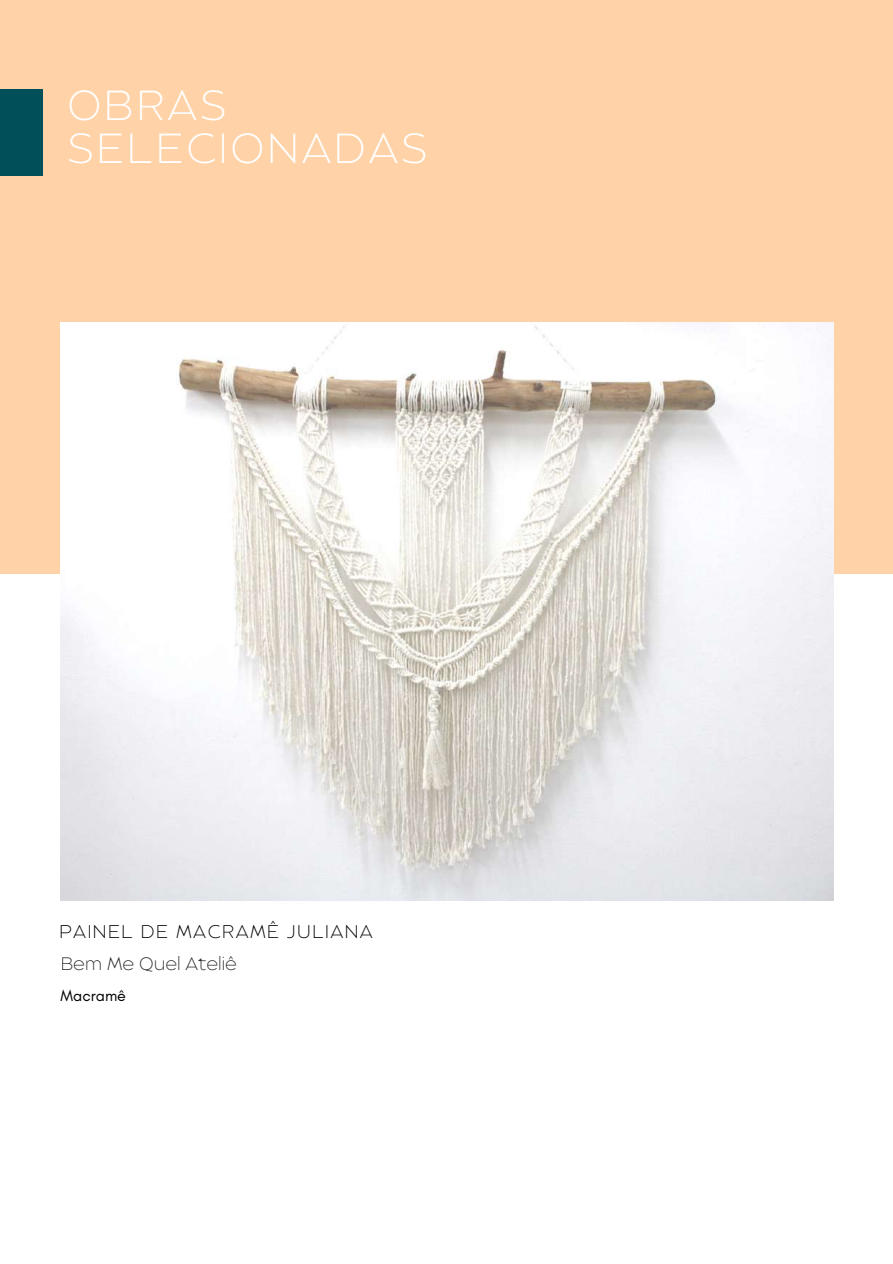
<style>
.page{position:relative;width:893px;height:1264px;background:#fff}
.page>*{position:absolute;margin:0;border:0;box-sizing:border-box;transform-origin:0 0}
.t1{font:200 42px/42.8px "Balgin";letter-spacing:.07em;color:#fff}
.t2{font:200 18.3px "Balgin";letter-spacing:.08em;color:#000}
.t3{font:200 18px "Balgin";color:#000}
.t4{font:16.05px "Glacial Indifference";color:#000}
</style>
<div class="page">
<div style="left:0;top:0;width:892px;height:1262px;background:#ffd2a7"></div>
<div style="left:0;top:574px;width:892px;height:688px;background:#fff"></div>
<div style="left:0;top:89px;width:43px;height:87px;background:#005059"></div>
<img style="left:61px;top:322px;width:772px;height:578px">
<h1 class="t1" style="left:67px;top:88px;width:362px">OBRAS<br>SELECIONADAS</h1>
<p class="t2" style="left:59px;top:923px;width:315px">PAINEL DE MACRAMÊ JULIANA</p>
<p class="t3" style="left:61px;top:956px;width:178px">Bem Me Quel Ateliê</p>
<p class="t4" style="left:61px;top:985px;width:67px">Macramê</p>
</div>
